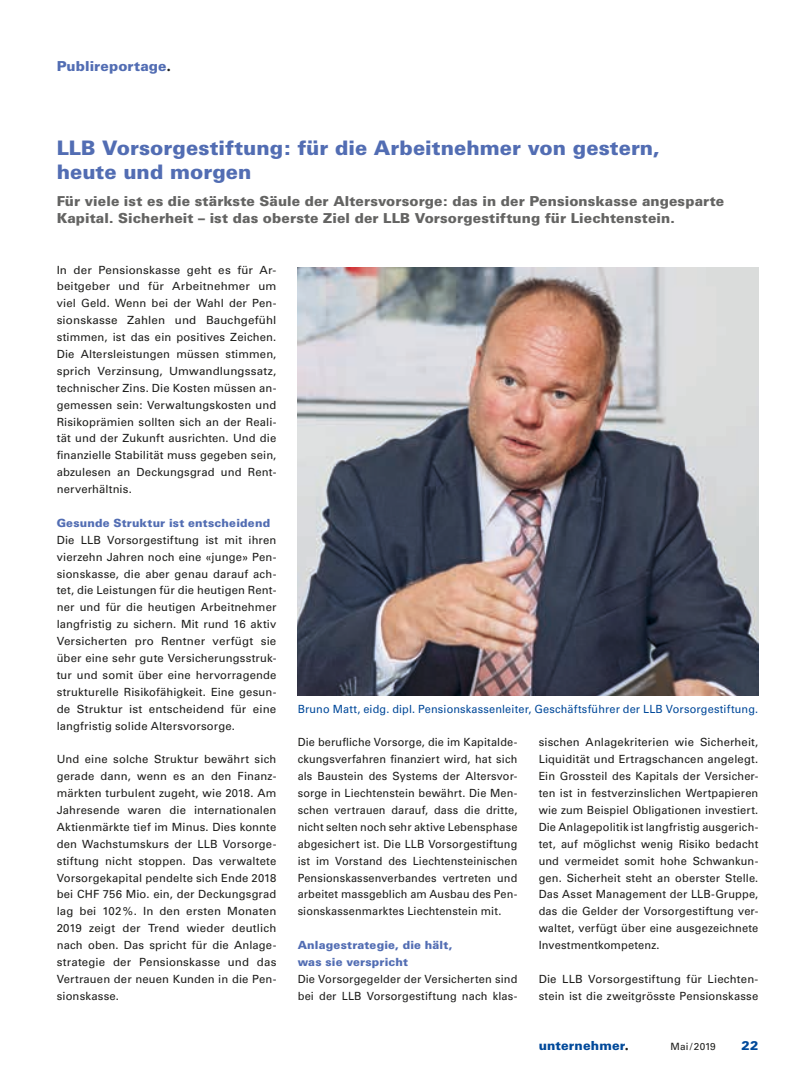
<style>
.page{position:relative;width:808px;height:1078px;background:#fff}
.page>*{position:absolute;margin:0;border:0;box-sizing:border-box;transform-origin:0 0}
.t1{font:900 20px/23.8px "Univers";color:#526db3}
.t2{font:900 13.75px/16.9px "Univers";letter-spacing:.005em;color:#646463}
.t3{font:900 13.75px "Univers";letter-spacing:.005em;color:#526db3}
.t4{font:900 12.5px "Univers";letter-spacing:.01em;color:#00499a}
.t5{font:11.25px/16.9px "Univers";letter-spacing:.015em;color:#1d1d1b;text-align:justify}
.t6{font:11.25px "Univers";letter-spacing:.015em;color:#00499a}
.t7{font:900 11.25px/16.9px "Univers";letter-spacing:.015em;color:#526db3}
.t8{font:10px "Univers";letter-spacing:.01em;color:#1d1d1b}
.s1{font-family:"Futura BT";font-weight:800;font-size:15.12px;color:#1d1d1b}
.s2{font-family:"Futura";font-weight:800;font-size:13.75px;color:#1d1d1b}
</style>
<div class="page">
<img style="left:298px;top:267px;width:460px;height:428px">
<p class="t3" style="left:57px;top:57px;width:116px">Publireportage<span class="s1">.</span></p>
<h1 class="t1" style="left:57px;top:136px;width:605px">LLB Vorsorgestiftung: für die Arbeitnehmer von gestern, heute und morgen</h1>
<p class="t2" style="left:57px;top:192px;width:669px">Für viele ist es die stärkste Säule der Altersvorsorge: das in der Pensionskasse angesparte<br>Kapital. Sicherheit – ist das oberste Ziel der LLB Vorsorgestiftung für Liechtenstein.</p>
<p class="t5" style="left:57px;top:261px;width:221px">In der Pensionskasse geht es für Ar&shy;beitgeber und für Arbeitnehmer um viel Geld. Wenn bei der Wahl der Pen&shy;sionskasse Zahlen und Bauchgefühl stimmen, ist das ein positives Zeichen.<br>Die Altersleistungen müssen stimmen, sprich Verzinsung, Umwandlungssatz, technischer Zins. Die Kosten müssen an&shy;gemessen sein: Verwaltungskosten und Risikoprämien sollten sich an der Reali&shy;tät und der Zukunft ausrichten. Und die finanzielle Stabilität muss gegeben sein, abzulesen an Deckungsgrad und Rent&shy;nerverhältnis.</p>
<p class="t7" style="left:57px;top:514px;width:215px">Gesunde Struktur ist entscheidend</p>
<p class="t5" style="left:57px;top:531px;width:221px">Die LLB Vorsorgestiftung ist mit ihren vierzehn Jahren noch eine «junge» Pen&shy;sionskasse, die aber genau darauf ach&shy;tet, die Leistungen für die heutigen Rent&shy;ner und für die heutigen Arbeitnehmer langfristig zu sichern. Mit rund 16 aktiv Versicherten pro Rentner verfügt sie über eine sehr gute Versicherungsstruk&shy;tur und somit über eine hervorragende strukturelle Risikofähigkeit. Eine gesun&shy;de Struktur ist entscheidend für eine langfristig solide Altersvorsorge.</p>
<p class="t5" style="left:57px;top:750px;width:221px">Und eine solche Struktur bewährt sich gerade dann, wenn es an den Finanz&shy;märkten turbulent zugeht, wie 2018. Am Jahresende waren die internationalen Aktienmärkte tief im Minus. Dies konnte den Wachstumskurs der LLB Vorsorge&shy;stiftung nicht stoppen. Das verwaltete Vorsorgekapital pendelte sich Ende 2018 bei CHF 756 Mio. ein, der Deckungsgrad lag bei 102%. In den ersten Monaten 2019 zeigt der Trend wieder deutlich nach oben. Das spricht für die Anlage&shy;strategie der Pensionskasse und das Vertrauen der neuen Kunden in die Pen&shy;sionskasse.</p>
<p class="t6" style="left:298px;top:701px;width:462px">Bruno Matt, eidg. dipl. Pensionskassenleiter, Geschäftsführer der LLB Vorsorgestiftung.</p>
<p class="t5" style="left:298px;top:734px;width:221px">Die berufliche Vorsorge, die im Kapitalde&shy;ckungsverfahren finanziert wird, hat sich als Baustein des Systems der Altersvor&shy;sorge in Liechtenstein bewährt. Die Men&shy;schen vertrauen darauf, dass die dritte, nicht selten noch sehr aktive Lebensphase abgesichert ist. Die LLB Vorsorgestiftung ist im Vorstand des Liechtensteinischen Pensionskassenverbandes vertreten und arbeitet massgeblich am Ausbau des Pen&shy;sionskassenmarktes Liechtenstein mit.</p>
<p class="t7" style="left:298px;top:936px;width:156px">Anlagestrategie, die hält, was sie verspricht</p>
<p class="t5" style="left:298px;top:970px;width:221px">Die Vorsorgegelder der Versicherten sind bei der LLB Vorsorgestiftung nach klas-</p>
<p class="t5" style="left:539px;top:734px;width:221px">sischen Anlagekriterien wie Sicherheit, Liquidität und Ertragschancen angelegt.<br>Ein Grossteil des Kapitals der Versicher&shy;ten ist in festverzinslichen Wertpapieren wie zum Beispiel Obligationen investiert.<br>Die Anlagepolitik ist langfristig ausgerich&shy;tet, auf möglichst wenig Risiko bedacht und vermeidet somit hohe Schwankun&shy;gen. Sicherheit steht an oberster Stelle.<br>Das Asset Management der LLB-Gruppe, das die Gelder der Vorsorgestiftung ver&shy;waltet, verfügt über eine ausgezeichnete Investmentkompetenz.</p>
<p class="t5" style="left:539px;top:970px;width:221px">Die LLB Vorsorgestiftung für Liechten&shy;stein ist die zweitgrösste Pensionskasse</p>
<p class="t4" style="left:539px;top:1037px;width:91px">unternehmer<span class="s2">.</span></p>
<p class="t8" style="left:670px;top:1040px;width:47px">Mai/2019</p>
<p class="t4" style="left:742px;top:1037px;width:18px">22</p>
</div>
